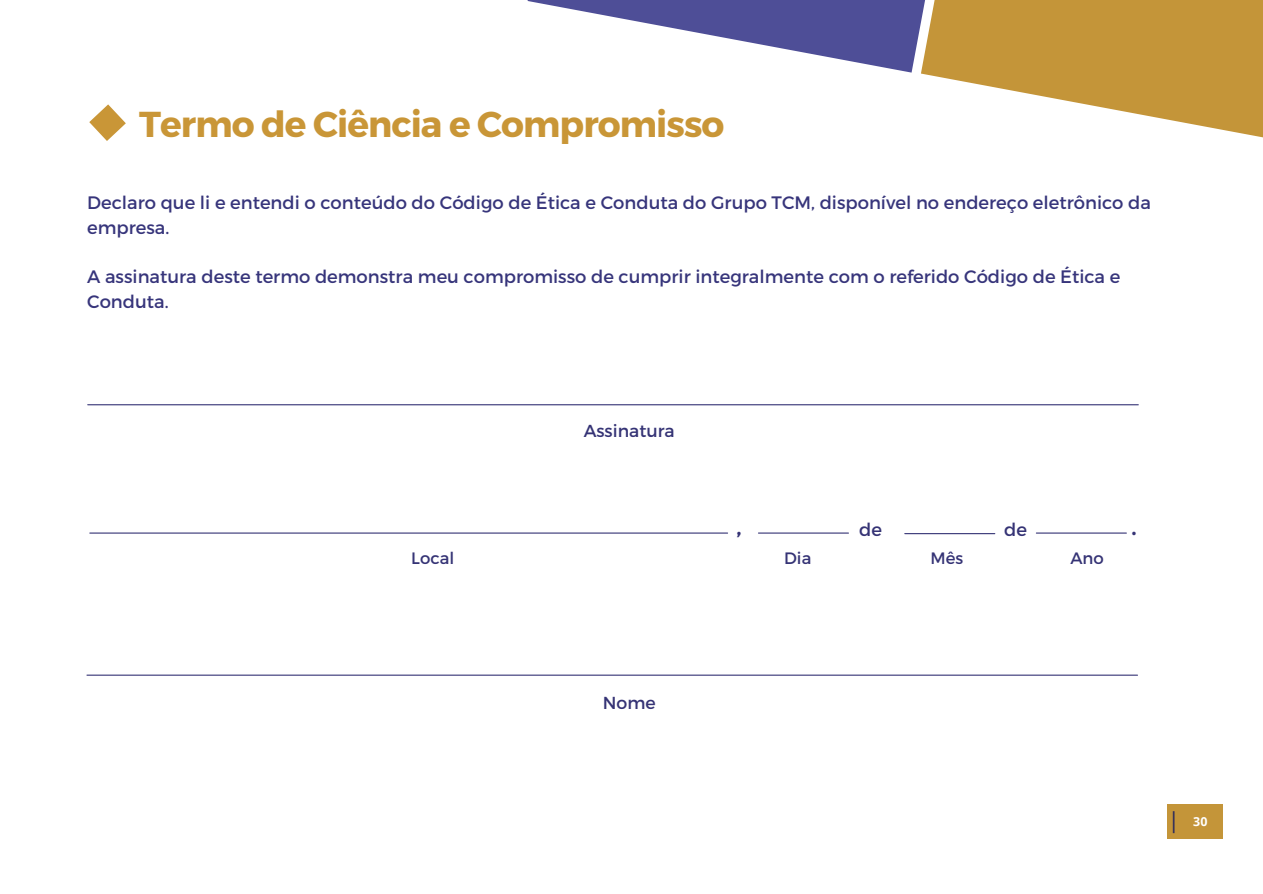
<style>
.page{position:relative;width:1263px;height:894px;background:#fff}
.page>*{position:absolute;margin:0;border:0;box-sizing:border-box;transform-origin:0 0}
.t1{font:700 36px "Montserrat";letter-spacing:-.025em;color:#c99637}
.t2{font:27px "Montserrat";color:#353375}
.t3{font:18px/24.8px "Montserrat";color:#37357b}
.t4{font:18px "Montserrat";color:#353375}
.t5{font:17.4px "Montserrat";color:#353375}
.t6{font:16.5px "Montserrat";color:#353375}
.t7{font:700 12.45px "Open Sans";color:#fff}
.s1{font-weight:400;font-size:21.9px;color:#29285d}
</style>
<div class="page">
<svg style="left:528px;top:0;width:393px;height:73px"></svg>
<svg style="left:921px;top:0;width:342px;height:138px;fill:#c49539"></svg>
<div style="left:1168px;top:803px;width:55px;height:35px;background:#c49539"></div>
<hr style="left:88px;top:404px;width:1050px;height:1px;background:#353375">
<hr style="left:90px;top:532px;width:638px;height:1px;background:#353375">
<hr style="left:1036px;top:532px;width:90px;height:1px;background:#353375">
<hr style="left:87px;top:674px;width:1050px;height:1px;background:#353375">
<svg style="left:89px;top:104px;width:37px;height:37px"></svg>
<hr style="left:905px;top:533px;width:90px;height:1px;background:#353375">
<hr style="left:758px;top:532px;width:90px;height:1px;background:#353375">
<h1 class="t1" style="left:139px;top:101px;width:587px">Termo de Ciência e Compromisso</h1>
<p class="t3" style="left:87px;top:189px;width:1065px">Declaro que li e entendi o conteúdo do Código de Ética e Conduta do Grupo TCM, disponível no endereço eletrônico da empresa.</p>
<p class="t3" style="left:87px;top:263px;width:1035px">A assinatura deste termo demonstra meu compromisso de cumprir integralmente com o referido Código de Ética e<br>Conduta.</p>
<p class="t5" style="left:584px;top:419px;width:92px">Assinatura</p>
<h2 class="t2" style="left:736px;top:507px;width:7px">,</h2>
<p class="t4" style="left:859px;top:518px;width:24px">de</p>
<p class="t4" style="left:1004px;top:518px;width:24px">de</p>
<p class="t6" style="left:411px;top:546px;width:44px">Local</p>
<p class="t6" style="left:784px;top:546px;width:29px">Dia</p>
<p class="t6" style="left:931px;top:546px;width:34px">Mês</p>
<p class="t6" style="left:1070px;top:546px;width:35px">Ano</p>
<h2 class="t2" style="left:1131px;top:507px;width:7px">.</h2>
<p class="t5" style="left:603px;top:690px;width:54px">Nome</p>
<p class="t7" style="left:1168px;top:812px;width:41px"><span class="s1">|</span> 30</p>
</div>
